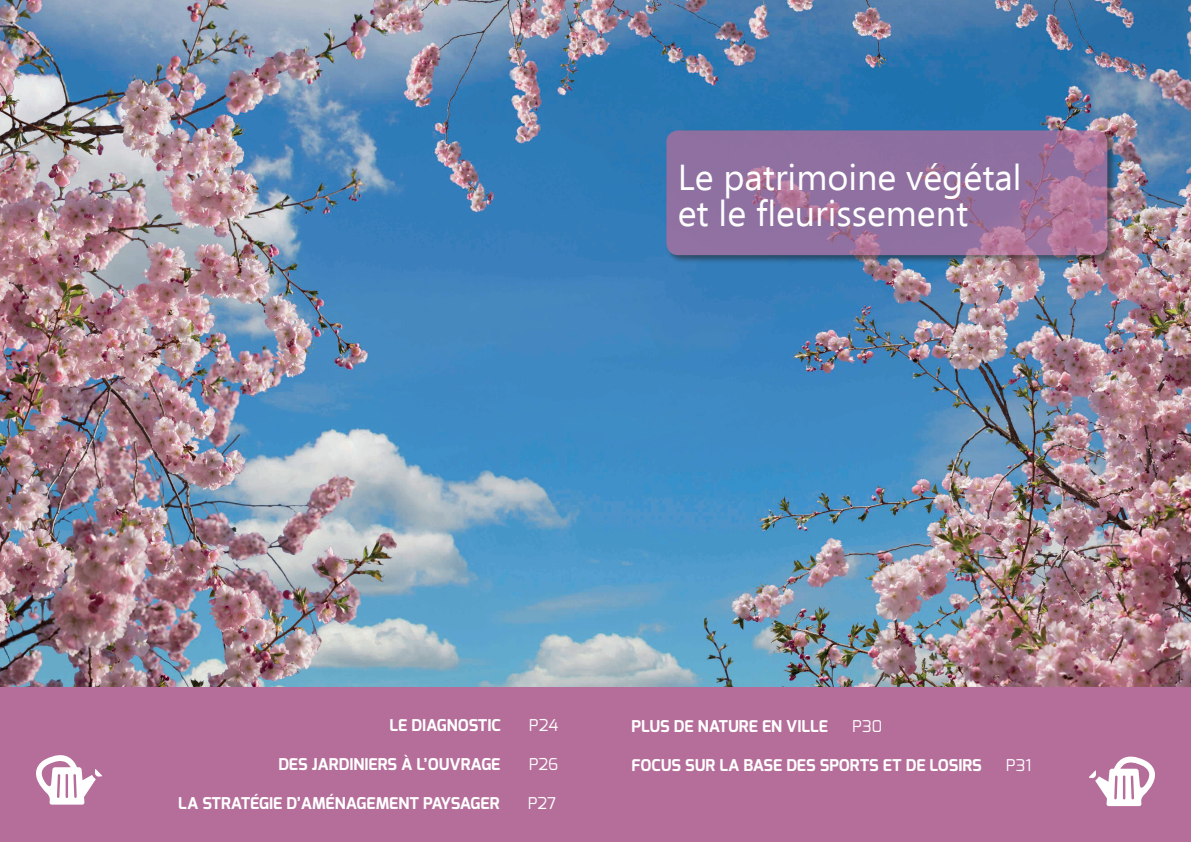
<style>
.page{position:relative;width:1191px;height:842px;background:#fff}
.page>*{position:absolute;margin:0;border:0;box-sizing:border-box;transform-origin:0 0}
.t1{font:36px/35.6px "Ebrima";color:#fff}
.t2{font:700 16.3px "Exo";color:#fff}
.t3{font:16.3px "Exo";color:#fff}
</style>
<div class="page">
<img style="left:0;top:0;width:1191px;height:688px">
<div style="left:0;top:688px;width:1191px;height:154px;background:#b56e9a"></div>
<div style="left:665px;top:129px;width:451px;height:136px;background:#231f20;opacity:.75"></div>
<svg style="left:666px;top:130px;width:441px;height:125px;background:#95719e"></svg>
<svg style="left:36px;top:755px;width:66px;height:50px"></svg>
<svg style="left:1089px;top:756px;width:66px;height:50px"></svg>
<h1 class="t1" style="left:677px;top:162px;width:345px">Le patrimoine végétal et le fleurissement</h1>
<p class="t2" style="left:389px;top:715px;width:113px">LE DIAGNOSTIC</p>
<p class="t3" style="left:529px;top:715px;width:30px">P24</p>
<p class="t2" style="left:278px;top:754px;width:223px">DES JARDINIERS À L’OUVRAGE</p>
<p class="t3" style="left:529px;top:754px;width:31px">P26</p>
<p class="t2" style="left:178px;top:793px;width:323px">LA STRATÉGIE D’AMÉNAGEMENT PAYSAGER</p>
<p class="t3" style="left:528px;top:793px;width:30px">P27</p>
<p class="t2" style="left:631px;top:715px;width:198px">PLUS DE NATURE EN VILLE</p>
<p class="t3" style="left:852px;top:715px;width:31px">P30</p>
<p class="t2" style="left:631px;top:754px;width:352px">FOCUS SUR LA BASE DES SPORTS ET DE LOSIRS</p>
<p class="t3" style="left:1006px;top:754px;width:26px">P31</p>
</div>
